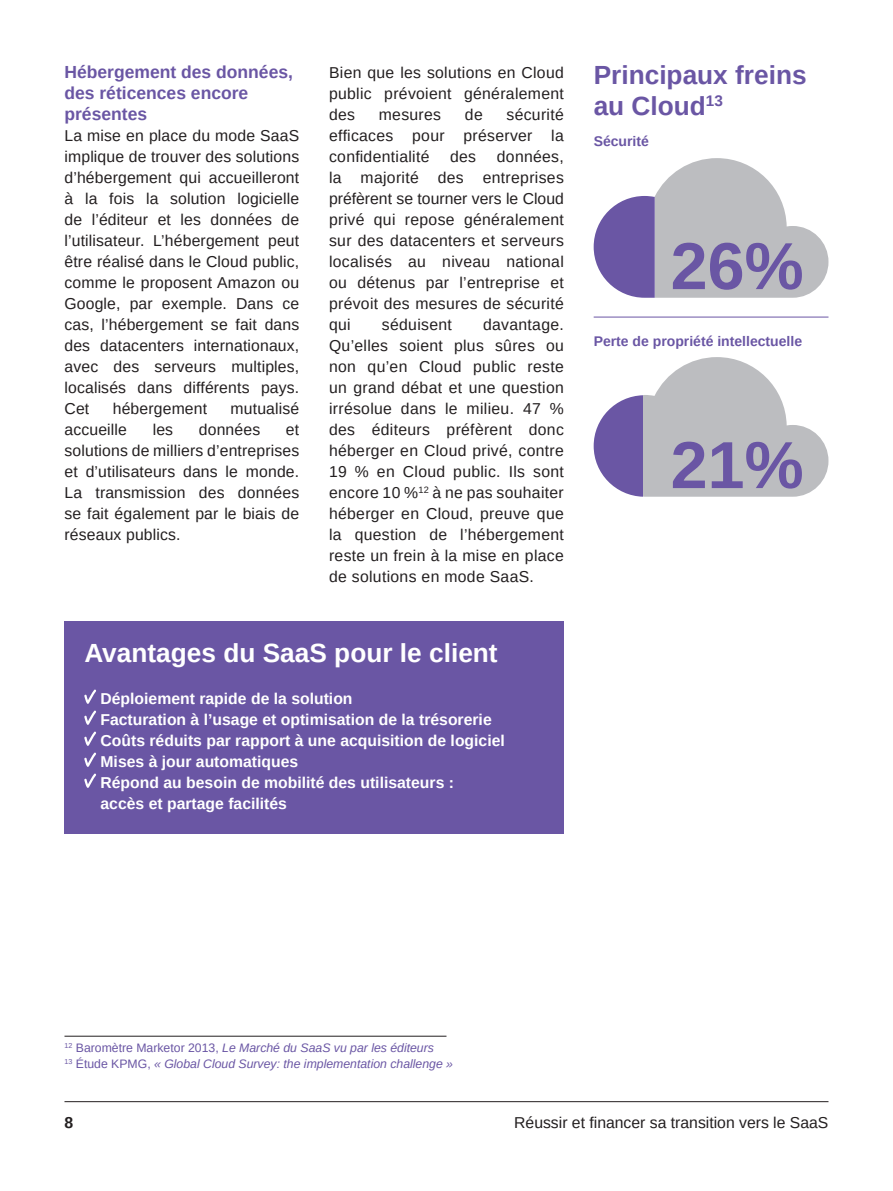
<style>
.page{position:relative;width:893px;height:1191px;background:#fff}
.page>*{position:absolute;margin:0;border:0;box-sizing:border-box;transform-origin:0 0}
.t1{font:700 66.5px "Arimo";color:#6a56a4}
.t2{font:700 26.25px "Arimo";color:#fff}
.t3{font:700 26.25px/31.5px "Arimo";color:#6a56a4}
.t4{font:700 17.5px/21px "Arimo";color:#6a56a4}
.t5{font:15.75px/21px "Arimo";letter-spacing:.02em;color:#231f20;text-align:justify}
.t6{font:700 15.75px/21px "Arimo";color:#fff}
.t7{font:15.75px "Arimo";color:#231f20}
.t8{font:700 15.75px "Arimo";color:#231f20}
.t9{font:700 14px "Arimo";color:#6a56a4}
.t10{font:italic 12.25px/15.8px "Arimo";color:#6a56a4}
.s1{font-style:normal}
</style>
<div class="page">
<hr style="left:64px;top:1101px;width:764px;height:1px;background:#231f20">
<div style="left:64px;top:621px;width:500px;height:212px;background:#6a56a4"></div>
<svg style="left:84px;top:689px;width:12px;height:15px"></svg>
<svg style="left:84px;top:710px;width:12px;height:15px"></svg>
<svg style="left:84px;top:731px;width:12px;height:15px"></svg>
<svg style="left:84px;top:752px;width:12px;height:15px"></svg>
<svg style="left:84px;top:773px;width:12px;height:15px"></svg>
<hr style="left:64px;top:1036px;width:382px;height:1px;background:#231f20">
<svg style="left:594px;top:158px;width:234px;height:140px"></svg>
<svg style="left:594px;top:357px;width:234px;height:140px"></svg>
<hr style="left:594px;top:317px;width:234px;height:1px;background:#6a56a4">
<p class="t4" style="left:64px;top:62px;width:230px">Hébergement des données, des réticences encore présentes</p>
<p class="t5" style="left:64px;top:125px;width:236px">La mise en place du mode SaaS implique de trouver des solutions d’hébergement qui accueilleront à la fois la solution logicielle de l’éditeur et les données de l’utilisateur. L’hébergement peut être réalisé dans le Cloud public, comme le proposent Amazon ou Google, par exemple. Dans ce cas, l’hébergement se fait dans des datacenters internationaux, avec des serveurs multiples, localisés dans différents pays.<br>Cet</p>
<p class="t5" style="left:113px;top:398px;width:96px">hébergement</p>
<p class="t5" style="left:231px;top:398px;width:70px">mutualisé</p>
<p class="t5" style="left:64px;top:419px;width:64px">accueille</p>
<p class="t5" style="left:153px;top:419px;width:22px">les</p>
<p class="t5" style="left:199px;top:419px;width:63px">données</p>
<p class="t5" style="left:64px;top:419px;width:236px;text-indent:221px">et solutions de milliers d’entreprises et d’utilisateurs dans le monde.<br>La transmission des données se fait également par le biais de réseaux publics.</p>
<p class="t5" style="left:329px;top:62px;width:236px">Bien que les solutions en Cloud public prévoient généralement des</p>
<p class="t5" style="left:329px;top:104px;width:236px;text-indent:177px">sécurité efficaces pour préserver la confidentialité</p>
<p class="t5" style="left:379px;top:104px;width:64px">mesures</p>
<p class="t5" style="left:465px;top:104px;width:19px">de</p>
<p class="t5" style="left:329px;top:146px;width:236px;text-indent:168px">données, la majorité des entreprises préfèrent se tourner vers le Cloud privé qui repose généralement sur des datacenters et serveurs localisés au niveau national ou détenus par l’entreprise et prévoit des mesures de sécurité qui</p>
<p class="t5" style="left:450px;top:146px;width:28px">des</p>
<p class="t5" style="left:382px;top:314px;width:71px">séduisent</p>
<p class="t5" style="left:329px;top:314px;width:236px;text-indent:154px">davantage.<br>Qu’elles soient plus sûres ou non qu’en Cloud public reste un grand débat et une question irrésolue dans le milieu. 47 % des éditeurs préfèrent donc héberger en Cloud privé, contre 19 % en Cloud public. Ils sont encore 10 %<sup>12</sup> à ne pas souhaiter héberger en Cloud, preuve que la question de l’hébergement reste un frein à la mise en place de solutions en mode SaaS.</p>
<h2 class="t2" style="left:84px;top:634px;width:415px">Avantages du SaaS pour le client</h2>
<p class="t6" style="left:101px;top:688px;width:406px">Déploiement rapide de la solution<br>Facturation à l’usage et optimisation de la trésorerie Coûts réduits par rapport à une acquisition de logiciel Mises à jour automatiques<br>Répond au besoin de mobilité des utilisateurs :<br>accès et partage facilités</p>
<h2 class="t3" style="left:594px;top:59px;width:214px">Principaux freins au Cloud<sup>13</sup></h2>
<p class="t9" style="left:594px;top:131px;width:57px">Sécurité</p>
<h1 class="t1" style="left:671px;top:220px;width:135px">26%</h1>
<p class="t9" style="left:594px;top:331px;width:210px">Perte de propriété intellectuelle</p>
<h1 class="t1" style="left:671px;top:419px;width:135px">21%</h1>
<p class="t10" style="left:64px;top:1040px;width:390px"><sup>12</sup> <span class="s1">Baromètre Marketor 2013,</span> Le Marché du SaaS vu par les éditeurs<br><sup>13</sup> <span class="s1">Étude KPMG,</span> « Global Cloud Survey: the implementation challenge »</p>
<p class="t8" style="left:64px;top:1111px;width:10px">8</p>
<p class="t7" style="left:514px;top:1112px;width:316px">Réussir et financer sa transition vers le SaaS</p>
</div>
